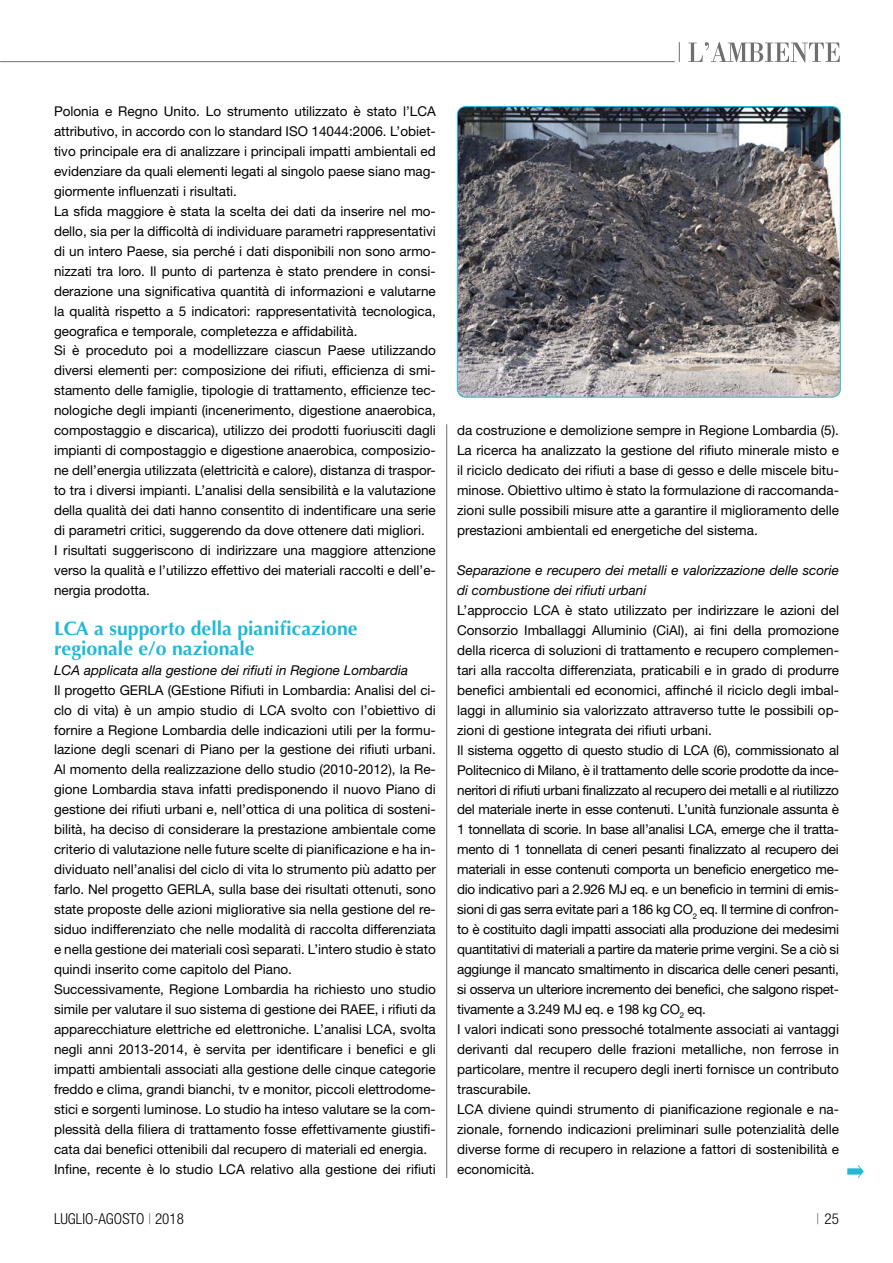
<style>
.page{position:relative;width:893px;height:1263px;background:#fff}
.page>*{position:absolute;margin:0;border:0;box-sizing:border-box;transform-origin:0 0}
.t1{font:700 19.5px/20px "Optima";color:#23b9d6}
.t2{font:300 condensed 15px "Helvetica Neue";color:#000}
.t3{font:13.5px/20px "Helvetica Neue";color:#000}
.t4{font:13.5px/20px "Helvetica Neue";letter-spacing:-.02em;color:#000}
.t5{font:italic 13.5px/20px "Helvetica Neue";color:#000}
.s1{color:#706f6f}
</style>
<div class="page">
<hr style="left:0;top:61px;width:675px;height:1px;background:#706f6f">
<svg style="left:688px;top:42px;width:152px;height:20px"></svg>
<svg style="left:679px;top:42px;width:1px;height:20px"></svg>
<img style="left:457px;top:107px;width:383px;height:290px">
<div style="left:457px;top:106px;width:383px;height:291px;border:1px solid #23b9d6;border-radius:9px"></div>
<hr style="left:446px;top:424px;width:1px;height:754px;background:#706f6f">
<svg style="left:847px;top:1165px;width:17px;height:13px"></svg>
<p class="t3" style="left:54px;top:101px;width:383px">Polonia e Regno Unito. Lo strumento utilizzato è stato l’LCA attributivo, in accordo con lo standard ISO 14044:2006. L’obiet&shy;tivo principale era di analizzare i principali impatti ambientali ed evidenziare da quali elementi legati al singolo paese siano mag&shy;giormente influenzati i risultati.<br>La sfida maggiore è stata la scelta dei dati da inserire nel mo&shy;dello, sia per la difficoltà di individuare parametri rappresentativi di un intero Paese, sia perché i dati disponibili non sono armo&shy;nizzati tra loro. Il punto di partenza è stato prendere in consi&shy;derazione una significativa quantità di informazioni e valutarne la qualità rispetto a 5 indicatori: rappresentatività tecnologica, geografica e temporale, completezza e affidabilità.<br>Si è proceduto poi a modellizzare ciascun Paese utilizzando diversi elementi per: composizione dei rifiuti, efficienza di smi&shy;stamento delle famiglie, tipologie di trattamento, efficienze tec&shy;nologiche degli impianti (incenerimento, digestione anaerobica, compostaggio e discarica), utilizzo dei prodotti fuoriusciti dagli impianti di compostaggio e digestione anaerobica, composizio&shy;ne dell’energia utilizzata (elettricità e calore), distanza di traspor&shy;to tra i diversi impianti. L’analisi della sensibilità e la valutazione della qualità dei dati hanno consentito di indentificare una serie di parametri critici, suggerendo da dove ottenere dati migliori.<br>I risultati suggeriscono di indirizzare una maggiore attenzione verso la qualità e l’utilizzo effettivo dei materiali raccolti e dell’e&shy;nergia prodotta.</p>
<h1 class="t1" style="left:54px;top:618px;width:305px">LCA a supporto della pianificazione regionale e/o nazionale</h1>
<p class="t5" style="left:54px;top:660px;width:356px">LCA applicata alla gestione dei rifiuti in Regione Lombardia</p>
<p class="t3" style="left:54px;top:680px;width:383px">Il progetto GERLA (GEstione Rifiuti in Lombardia: Analisi del ci&shy;clo di vita) è un ampio studio di LCA svolto con l’obiettivo di fornire a Regione Lombardia delle indicazioni utili per la formu&shy;lazione degli scenari di Piano per la gestione dei rifiuti urbani.<br>Al momento della realizzazione dello studio (2010-2012), la Re&shy;gione Lombardia stava infatti predisponendo il nuovo Piano di gestione dei rifiuti urbani e, nell’ottica di una politica di sosteni&shy;bilità, ha deciso di considerare la prestazione ambientale come criterio di valutazione nelle future scelte di pianificazione e ha in&shy;dividuato nell’analisi del ciclo di vita lo strumento più adatto per farlo. Nel progetto GERLA, sulla base dei risultati ottenuti, sono state proposte delle azioni migliorative sia nella gestione del re&shy;siduo indifferenziato che nelle modalità di raccolta differenziata e nella gestione dei materiali così separati. L’intero studio è stato quindi inserito come capitolo del Piano.<br>Successivamente, Regione Lombardia ha richiesto uno studio simile per valutare il suo sistema di gestione dei RAEE, i rifiuti da apparecchiature elettriche ed elettroniche. L’analisi LCA, svolta negli anni 2013-2014, è servita per identificare i benefici e gli impatti ambientali associati alla gestione delle cinque categorie freddo e clima, grandi bianchi, tv e monitor, piccoli elettrodome&shy;stici e sorgenti luminose. Lo studio ha inteso valutare se la com&shy;plessità della filiera di trattamento fosse effettivamente giustifi&shy;cata dai benefici ottenibili dal recupero di materiali ed energia.<br>Infine, recente è lo studio LCA relativo alla gestione dei rifiuti</p>
<p class="t3" style="left:457px;top:420px;width:383px;text-align:justify">da costruzione e demolizione sempre in Regione Lombardia (5).<br>La ricerca ha analizzato la gestione del rifiuto minerale misto e il riciclo dedicato dei rifiuti a base di gesso e delle miscele bitu&shy;minose. Obiettivo ultimo è stato la formulazione di raccomanda&shy;zioni sulle possibili misure atte a garantire il miglioramento delle prestazioni ambientali ed energetiche del sistema.</p>
<p class="t5" style="left:457px;top:560px;width:383px">Separazione e recupero dei metalli e valorizzazione delle scorie di combustione dei rifiuti urbani</p>
<p class="t4" style="left:457px;top:600px;width:383px">L’approccio LCA è stato utilizzato per indirizzare le azioni del Consorzio Imballaggi Alluminio (CiAl), ai fini della promozione della ricerca di soluzioni di trattamento e recupero complemen&shy;tari alla raccolta differenziata, praticabili e in grado di produrre benefici ambientali ed economici, affinché il riciclo degli imbal&shy;laggi in alluminio sia valorizzato attraverso tutte le possibili op&shy;zioni di gestione integrata dei rifiuti urbani.<br>Il sistema oggetto di questo studio di LCA (6), commissionato al Politecnico di Milano, è il trattamento delle scorie prodotte da ince&shy;neritori di rifiuti urbani finalizzato al recupero dei metalli e al riutilizzo del materiale inerte in esse contenuti. L’unità funzionale assunta è 1 tonnellata di scorie. In base all’analisi LCA, emerge che il tratta&shy;mento di 1 tonnellata di ceneri pesanti finalizzato al recupero dei materiali in esse contenuti comporta un beneficio energetico me&shy;dio indicativo pari a 2.926 MJ eq. e un beneficio in termini di emis&shy;sioni di gas serra evitate pari a 186 kg CO<sub>2</sub> eq. Il termine di confron&shy;to è costituito dagli impatti associati alla produzione dei medesimi quantitativi di materiali a partire da materie prime vergini. Se a ciò si aggiunge il mancato smaltimento in discarica delle ceneri pesanti, si osserva un ulteriore incremento dei benefici, che salgono rispet&shy;tivamente a 3.249 MJ eq. e 198 kg CO<sub>2</sub> eq.<br>I valori indicati sono pressoché totalmente associati ai vantaggi derivanti dal recupero delle frazioni metalliche, non ferrose in particolare, mentre il recupero degli inerti fornisce un contributo trascurabile.<br>LCA diviene quindi strumento di pianificazione regionale e na&shy;zionale, fornendo indicazioni preliminari sulle potenzialità delle diverse forme di recupero in relazione a fattori di sostenibilità e economicità.</p>
<p class="t2" style="left:54px;top:1210px;width:131px">LUGLIO-AGOSTO <span class="s1">|</span> 2018</p>
<p class="t2" style="left:816px;top:1210px;width:24px"><span class="s1">|</span> 25</p>
</div>
